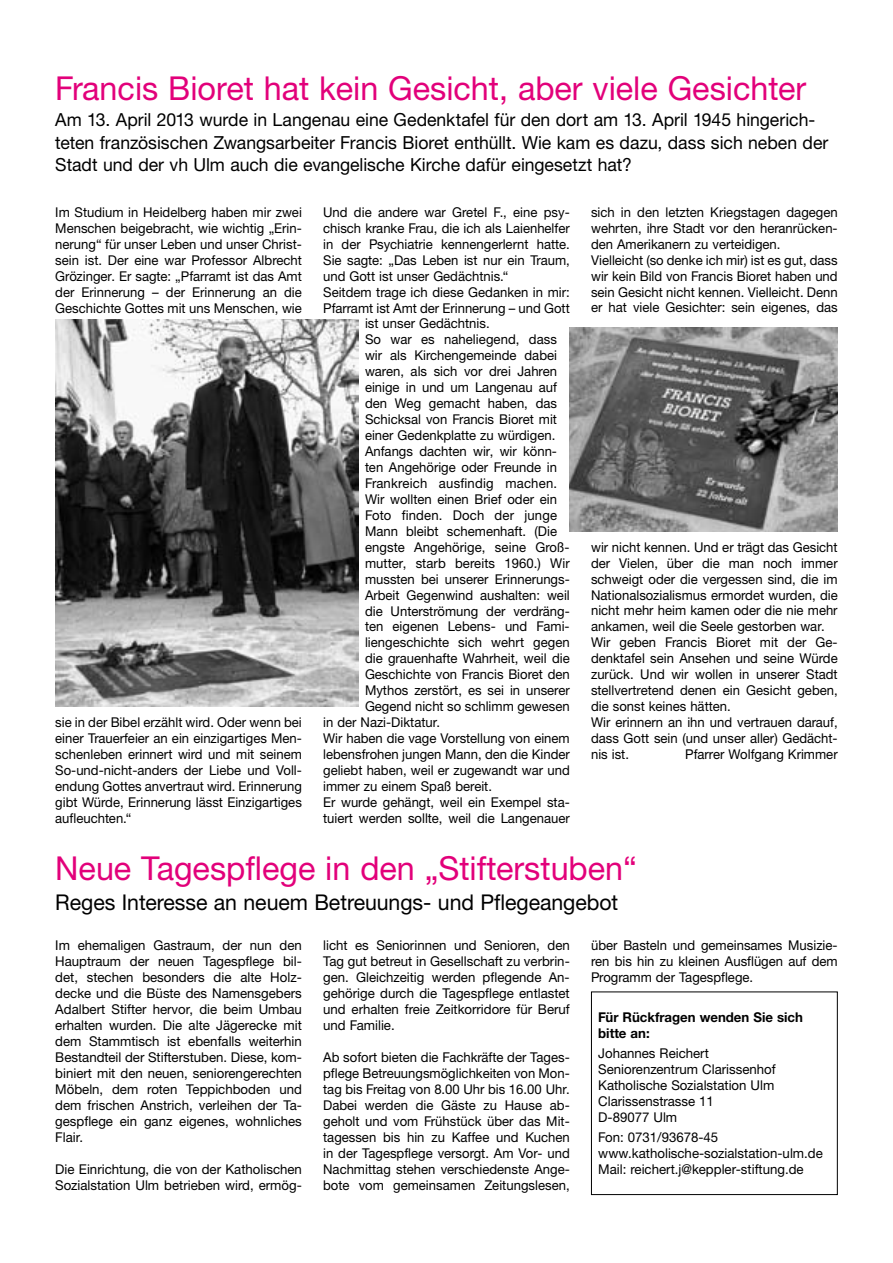
<style>
.page{position:relative;width:893px;height:1263px;background:#fff}
.page>*{position:absolute;margin:0;border:0;box-sizing:border-box;transform-origin:0 0}
.t1{font:33px "Helvetica Neue LTW1 G";color:#e2007a}
.t2{font:21.75px "Helvetica Neue LTW1 G";letter-spacing:-.005em;color:#000}
.t3{font:18px/22.5px "Helvetica Neue LTW1 G";letter-spacing:-.005em;color:#000}
.t4{font:13.5px/15.9px "Helvetica Neue LTW1 G";color:#000;text-align:justify}
.t5{font:700 13.5px/15.9px "Helvetica Neue LTW1 G";color:#000}
</style>
<div class="page">
<div style="left:591px;top:991px;width:247px;height:204px;border:1px solid #000"></div>
<img style="left:570px;top:327px;width:268px;height:204px">
<img style="left:55px;top:320px;width:304px;height:387px">
<h1 class="t1" style="left:55px;top:68px;width:752px">Francis Bioret hat kein Gesicht, aber viele Gesichter</h1>
<p class="t3" style="left:55px;top:109px;width:775px">Am 13. April 2013 wurde in Langenau eine Gedenktafel für den dort am 13. April 1945 hingerich&shy;teten französischen Zwangsarbeiter Francis Bioret enthüllt. Wie kam es dazu, dass sich neben der<br>Stadt und der vh Ulm auch die evangelische Kirche dafür eingesetzt hat?</p>
<p class="t4" style="left:55px;top:204px;width:248px">Im Studium in Heidelberg haben mir zwei Menschen beigebracht, wie wichtig „Erin&shy;nerung“ für unser Leben und unser Christ&shy;sein ist. Der eine war Professor Albrecht Grözinger. Er sagte: „Pfarramt ist das Amt der Erinnerung – der Erinnerung an die Geschichte Gottes mit uns Menschen, wie</p>
<p class="t4" style="left:55px;top:714px;width:248px">sie in der Bibel erzählt wird. Oder wenn bei einer Trauerfeier an ein einzigartiges Men&shy;schenleben erinnert wird und mit seinem So-und-nicht-anders der Liebe und Voll&shy;endung Gottes anvertraut wird. Erinnerung gibt Würde, Erinnerung lässt Einzigartiges aufleuchten.“</p>
<p class="t4" style="left:323px;top:204px;width:248px">Und die andere war Gretel F., eine psy-</p>
<p class="t4" style="left:323px;top:220px;width:248px">chisch kranke Frau, die ich als Laienhelfer</p>
<p class="t4" style="left:323px;top:236px;width:248px">in der Psychiatrie kennengerlernt hatte.</p>
<p class="t4" style="left:323px;top:252px;width:248px">Sie sagte: „Das Leben ist nur ein Traum,</p>
<p class="t4" style="left:323px;top:268px;width:187px">und Gott ist unser Gedächtnis.“</p>
<p class="t4" style="left:323px;top:284px;width:248px">Seitdem trage ich diese Gedanken in mir:</p>
<p class="t4" style="left:323px;top:300px;width:248px">Pfarramt ist Amt der Erinnerung – und Gott</p>
<p class="t4" style="left:365px;top:316px;width:126px">ist unser Gedächtnis.</p>
<p class="t4" style="left:365px;top:332px;width:193px">So war es naheliegend, dass</p>
<p class="t4" style="left:365px;top:347px;width:194px">wir als Kirchengemeinde dabei</p>
<p class="t4" style="left:365px;top:363px;width:194px">waren, als sich vor drei Jahren</p>
<p class="t4" style="left:365px;top:379px;width:194px">einige in und um Langenau auf</p>
<p class="t4" style="left:365px;top:395px;width:194px">den Weg gemacht haben, das</p>
<p class="t4" style="left:365px;top:411px;width:194px">Schicksal von Francis Bioret mit</p>
<p class="t4" style="left:365px;top:427px;width:192px">einer Gedenkplatte zu würdigen.</p>
<p class="t4" style="left:365px;top:443px;width:194px">Anfangs dachten wir, wir könn-</p>
<p class="t4" style="left:365px;top:459px;width:194px">ten Angehörige oder Freunde in</p>
<p class="t4" style="left:365px;top:475px;width:194px">Frankreich ausfindig machen.</p>
<p class="t4" style="left:365px;top:491px;width:193px">Wir wollten einen Brief oder ein</p>
<p class="t4" style="left:365px;top:507px;width:194px">Foto finden. Doch der junge</p>
<p class="t4" style="left:365px;top:523px;width:194px">Mann bleibt schemenhaft. (Die</p>
<p class="t4" style="left:365px;top:539px;width:206px">engste Angehörige, seine Groß-</p>
<p class="t4" style="left:365px;top:555px;width:206px">mutter, starb bereits 1960.) Wir</p>
<p class="t4" style="left:365px;top:571px;width:206px">mussten bei unserer Erinnerungs-</p>
<p class="t4" style="left:365px;top:587px;width:206px">Arbeit Gegenwind aushalten: weil</p>
<p class="t4" style="left:365px;top:603px;width:206px">die Unterströmung der verdräng-</p>
<p class="t4" style="left:365px;top:619px;width:206px">ten eigenen Lebens- und Fami-</p>
<p class="t4" style="left:365px;top:634px;width:206px">liengeschichte sich wehrt gegen</p>
<p class="t4" style="left:365px;top:650px;width:206px">die grauenhafte Wahrheit, weil die</p>
<p class="t4" style="left:365px;top:666px;width:206px">Geschichte von Francis Bioret den</p>
<p class="t4" style="left:365px;top:682px;width:206px">Mythos zerstört, es sei in unserer</p>
<p class="t4" style="left:365px;top:698px;width:206px">Gegend nicht so schlimm gewesen</p>
<p class="t4" style="left:323px;top:714px;width:118px">in der Nazi-Diktatur.</p>
<p class="t4" style="left:323px;top:730px;width:248px">Wir haben die vage Vorstellung von einem</p>
<p class="t4" style="left:323px;top:746px;width:248px">lebensfrohen jungen Mann, den die Kinder</p>
<p class="t4" style="left:323px;top:762px;width:248px">geliebt haben, weil er zugewandt war und</p>
<p class="t4" style="left:323px;top:778px;width:170px">immer zu einem Spaß bereit.</p>
<p class="t4" style="left:323px;top:794px;width:248px">Er wurde gehängt, weil ein Exempel sta-</p>
<p class="t4" style="left:323px;top:810px;width:248px">tuiert werden sollte, weil die Langenauer</p>
<p class="t4" style="left:591px;top:204px;width:248px;text-align:left">sich in den letzten Kriegstagen dagegen wehrten, ihre Stadt vor den heranrücken&shy;den Amerikanern zu verteidigen.<br>Vielleicht (so denke ich mir) ist es gut, dass wir kein Bild von Francis Bioret haben und sein Gesicht nicht kennen. Vielleicht. Denn er hat viele Gesichter: sein eigenes, das</p>
<p class="t4" style="left:591px;top:539px;width:248px;text-align:left">wir nicht kennen. Und er trägt das Gesicht der Vielen, über die man noch immer schweigt oder die vergessen sind, die im Nationalsozialismus ermordet wurden, die nicht mehr heim kamen oder die nie mehr ankamen, weil die Seele gestorben war.<br>Wir geben Francis Bioret mit der Ge&shy;denktafel sein Ansehen und seine Würde zurück. Und wir wollen in unserer Stadt stellvertretend denen ein Gesicht geben, die sonst keines hätten.<br>Wir erinnern an ihn und vertrauen darauf, dass Gott sein (und unser aller) Gedächt&shy;nis ist.</p>
<p class="t4" style="left:685px;top:746px;width:154px">Pfarrer Wolfgang Krimmer</p>
<h1 class="t1" style="left:55px;top:848px;width:583px">Neue Tagespflege in den „Stifterstuben“</h1>
<h2 class="t2" style="left:55px;top:889px;width:564px">Reges Interesse an neuem Betreuungs- und Pflegeangebot</h2>
<p class="t4" style="left:55px;top:937px;width:248px">Im ehemaligen Gastraum, der nun den Hauptraum der neuen Tagespflege bil&shy;det, stechen besonders die alte Holz&shy;decke und die Büste des Namensgebers Adalbert Stifter hervor, die beim Umbau erhalten wurden. Die alte Jägerecke mit dem Stammtisch ist ebenfalls weiterhin Bestandteil der Stifterstuben. Diese, kom&shy;biniert mit den neuen, seniorengerechten Möbeln, dem roten Teppichboden und dem frischen Anstrich, verleihen der Ta&shy;gespflege ein ganz eigenes, wohnliches Flair.</p>
<p class="t4" style="left:55px;top:1161px;width:248px">Die Einrichtung, die von der Katholischen<br>Sozialstation Ulm betrieben wird, ermög-</p>
<p class="t4" style="left:323px;top:937px;width:248px">licht es Seniorinnen und Senioren, den Tag gut betreut in Gesellschaft zu verbrin&shy;gen. Gleichzeitig werden pflegende An&shy;gehörige durch die Tagespflege entlastet und erhalten freie Zeitkorridore für Beruf und Familie.</p>
<p class="t4" style="left:323px;top:1049px;width:248px">Ab sofort bieten die Fachkräfte der Tages&shy;pflege Betreuungsmöglichkeiten von Mon&shy;tag bis Freitag von 8.00 Uhr bis 16.00 Uhr.<br>Dabei werden die Gäste zu Hause ab&shy;geholt und vom Frühstück über das Mit&shy;tagessen bis hin zu Kaffee und Kuchen in der Tagespflege versorgt. Am Vor- und Nachmittag stehen verschiedenste Ange&shy;bote vom gemeinsamen Zeitungslesen,</p>
<p class="t4" style="left:591px;top:937px;width:248px">über Basteln und gemeinsames Musizie&shy;ren bis hin zu kleinen Ausflügen auf dem Programm der Tagespflege.</p>
<p class="t5" style="left:598px;top:1009px;width:206px">Für Rückfragen wenden Sie sich bitte an:</p>
<p class="t4" style="left:598px;top:1045px;width:179px;text-align:left">Johannes Reichert<br>Seniorenzentrum Clarissenhof<br>Katholische Sozialstation Ulm<br>Clarissenstrasse 11<br>D-89077 Ulm</p>
<p class="t4" style="left:598px;top:1129px;width:226px;text-align:left">Fon: 0731/93678-45 www.katholische-sozialstation-ulm.de<br>Mail: reichert.j@keppler-stiftung.de</p>
</div>
